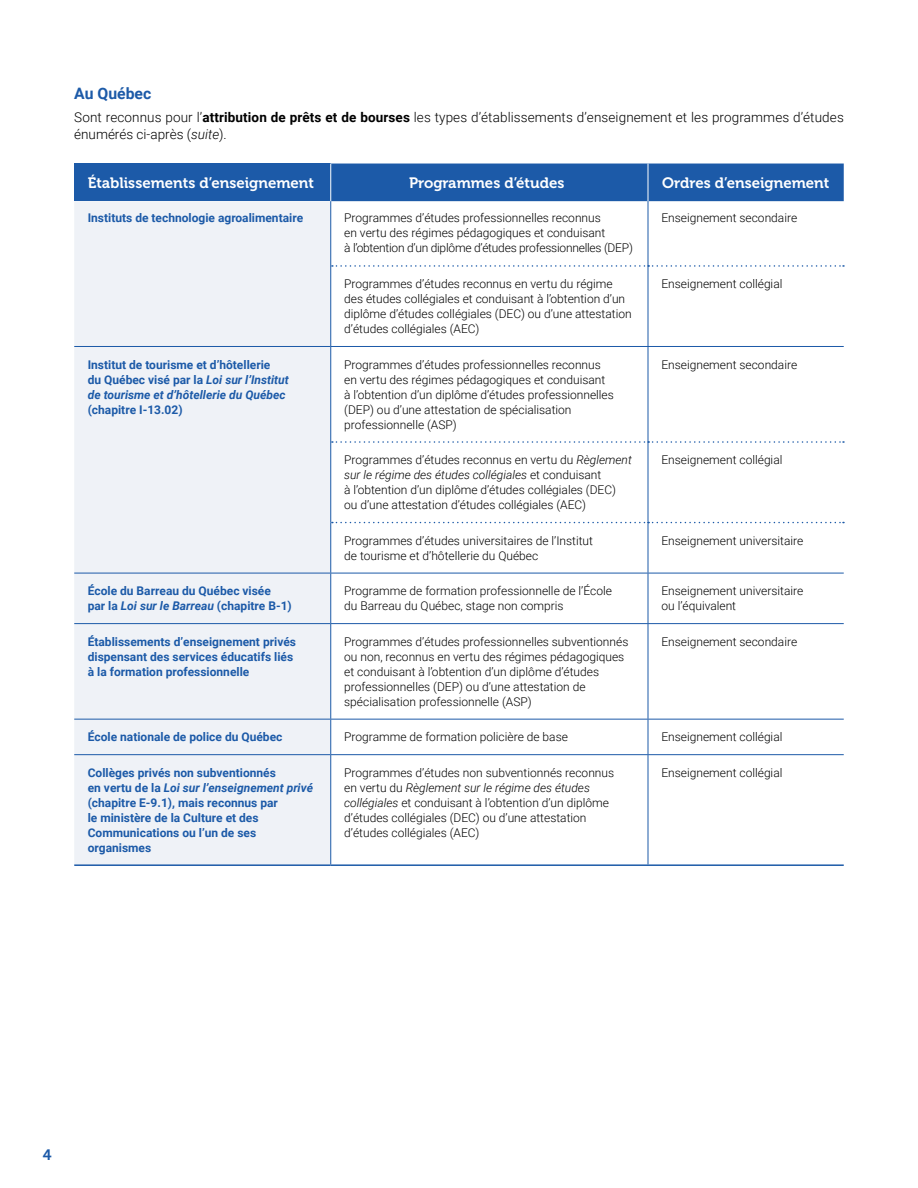
<style>
.page{position:relative;width:918px;height:1188px;background:#fff}
.page>*{position:absolute;margin:0;border:0;box-sizing:border-box;transform-origin:0 0}
.t1{font:700 15.75px "Roboto";color:#1c5aa8}
.t2{font:15px "Museo 700";color:#fff}
.t3{font:15px "Museo 700";color:#1c5aa8}
.t4{font:300 13.5px/16.5px "Roboto";letter-spacing:.01em;color:#000}
.t5{font:300 12px/15px "Roboto";color:#000}
.t6{font:700 12px/15px "Roboto";color:#1c5aa8}
.s1{font-weight:700}
.s2{font-style:italic}
</style>
<div class="page">
<div style="left:74px;top:164px;width:257px;height:37px;background:#1c5aa8"></div>
<div style="left:331px;top:164px;width:513px;height:37px;background:#1c5aa8"></div>
<div style="left:74px;top:201px;width:256px;height:663px;background:#eff2f7"></div>
<hr style="left:330px;top:164px;width:1px;height:37px;background:#fff">
<hr style="left:330px;top:201px;width:1px;height:65px;background:#1c5aa8">
<hr style="left:330px;top:266px;width:1px;height:80px;background:#1c5aa8">
<hr style="left:330px;top:347px;width:1px;height:95px;background:#1c5aa8">
<hr style="left:330px;top:442px;width:1px;height:81px;background:#1c5aa8">
<hr style="left:330px;top:523px;width:1px;height:50px;background:#1c5aa8">
<hr style="left:330px;top:573px;width:1px;height:50px;background:#1c5aa8">
<hr style="left:330px;top:624px;width:1px;height:95px;background:#1c5aa8">
<hr style="left:330px;top:720px;width:1px;height:34px;background:#1c5aa8">
<hr style="left:330px;top:755px;width:1px;height:109px;background:#1c5aa8">
<hr style="left:648px;top:164px;width:1px;height:37px;background:#fff">
<hr style="left:648px;top:201px;width:1px;height:64px;background:#1c5aa8">
<hr style="left:648px;top:267px;width:1px;height:79px;background:#1c5aa8">
<hr style="left:648px;top:347px;width:1px;height:94px;background:#1c5aa8">
<hr style="left:648px;top:443px;width:1px;height:79px;background:#1c5aa8">
<hr style="left:648px;top:523px;width:1px;height:50px;background:#1c5aa8">
<hr style="left:648px;top:573px;width:1px;height:50px;background:#1c5aa8">
<hr style="left:648px;top:624px;width:1px;height:95px;background:#1c5aa8">
<hr style="left:648px;top:720px;width:1px;height:34px;background:#1c5aa8">
<hr style="left:648px;top:755px;width:1px;height:109px;background:#1c5aa8">
<svg style="left:332px;top:265px;width:512px;height:2px"></svg>
<svg style="left:332px;top:441px;width:512px;height:2px"></svg>
<svg style="left:332px;top:522px;width:512px;height:1px"></svg>
<hr style="left:74px;top:864px;width:257px;height:2px;background:#1c5aa8">
<hr style="left:331px;top:864px;width:317px;height:2px;background:#1c5aa8">
<hr style="left:648px;top:864px;width:196px;height:2px;background:#1c5aa8">
<hr style="left:74px;top:346px;width:257px;height:1px;background:#1c5aa8">
<hr style="left:331px;top:346px;width:317px;height:1px;background:#1c5aa8">
<hr style="left:648px;top:346px;width:196px;height:1px;background:#1c5aa8">
<hr style="left:74px;top:573px;width:257px;height:1px;background:#1c5aa8">
<hr style="left:331px;top:573px;width:317px;height:1px;background:#1c5aa8">
<hr style="left:648px;top:573px;width:196px;height:1px;background:#1c5aa8">
<hr style="left:74px;top:754px;width:257px;height:1px;background:#1c5aa8">
<hr style="left:331px;top:754px;width:317px;height:1px;background:#1c5aa8">
<hr style="left:648px;top:754px;width:196px;height:1px;background:#1c5aa8">
<hr style="left:74px;top:623px;width:257px;height:1px;background:#1c5aa8">
<hr style="left:331px;top:623px;width:317px;height:1px;background:#1c5aa8">
<hr style="left:648px;top:623px;width:196px;height:1px;background:#1c5aa8">
<hr style="left:74px;top:719px;width:257px;height:1px;background:#1c5aa8">
<hr style="left:331px;top:719px;width:317px;height:1px;background:#1c5aa8">
<hr style="left:648px;top:719px;width:196px;height:1px;background:#1c5aa8">
<div style="left:565px;top:175px;width:9px;height:13px;background:#1c5aa8"></div>
<h1 class="t1" style="left:74px;top:82px;width:79px">Au Québec</h1>
<p class="t4" style="left:74px;top:109px;width:771px">Sont reconnus pour l’<span class="s1">attribution de prêts et de bourses</span> les types d’établissements d’enseignement et les programmes d’études énumérés ci-après (<span class="s2">suite</span>).</p>
<p class="t2" style="left:88px;top:174px;width:228px">Établissements d’enseignement</p>
<p class="t2" style="left:409px;top:174px;width:162px">Programmes d’études<sup>5</sup></p>
<p class="t2" style="left:662px;top:174px;width:169px">Ordres d’enseignement</p>
<p class="t6" style="left:88px;top:210px;width:217px">Instituts de technologie agroalimentaire</p>
<p class="t5" style="left:344px;top:210px;width:290px">Programmes d’études professionnelles reconnus<br>en vertu des régimes pédagogiques et conduisant<br>à l’obtention d’un diplôme d’études professionnelles (DEP)</p>
<p class="t5" style="left:662px;top:210px;width:137px">Enseignement secondaire</p>
<p class="t5" style="left:344px;top:276px;width:289px">Programmes d’études reconnus en vertu du régime des études collégiales et conduisant à l’obtention d’un diplôme d’études collégiales (DEC) ou d’une attestation d’études collégiales (AEC)</p>
<p class="t5" style="left:662px;top:276px;width:122px">Enseignement collégial</p>
<p class="t6" style="left:88px;top:356px;width:203px">Institut de tourisme et d’hôtellerie<br>du Québec visé par la <span class="s2">Loi sur l’Institut de tourisme et d’hôtellerie du Québec </span>(chapitre I-13.02)</p>
<p class="t5" style="left:344px;top:356px;width:271px">Programmes d’études professionnelles reconnus en vertu des régimes pédagogiques et conduisant à l’obtention d’un diplôme d’études professionnelles (DEP) ou d’une attestation de spécialisation professionnelle (ASP)</p>
<p class="t5" style="left:662px;top:356px;width:137px">Enseignement secondaire</p>
<p class="t5" style="left:344px;top:452px;width:289px">Programmes d’études reconnus en vertu du <span class="s2">Règlement sur le régime des études collégiales</span> et conduisant<br>à l’obtention d’un diplôme d’études collégiales (DEC) ou d’une attestation d’études collégiales (AEC)</p>
<p class="t5" style="left:662px;top:452px;width:122px">Enseignement collégial</p>
<p class="t5" style="left:344px;top:532px;width:250px">Programmes d’études universitaires de l’Institut de tourisme et d’hôtellerie du Québec</p>
<p class="t5" style="left:662px;top:532px;width:143px">Enseignement universitaire</p>
<p class="t6" style="left:88px;top:583px;width:206px">École du Barreau du Québec visée<br>par la <span class="s2">Loi sur le Barreau</span> (chapitre B-1)</p>
<p class="t5" style="left:344px;top:583px;width:269px">Programme de formation professionnelle de l’École du Barreau du Québec, stage non compris</p>
<p class="t5" style="left:662px;top:583px;width:143px">Enseignement universitaire ou l’équivalent</p>
<p class="t6" style="left:88px;top:633px;width:210px">Établissements d’enseignement privés dispensant des services éducatifs liés à la formation professionnelle</p>
<p class="t5" style="left:344px;top:633px;width:286px">Programmes d’études professionnelles subventionnés ou non, reconnus en vertu des régimes pédagogiques et conduisant à l’obtention d’un diplôme d’études professionnelles (DEP) ou d’une attestation de spécialisation professionnelle (ASP)</p>
<p class="t5" style="left:662px;top:633px;width:137px">Enseignement secondaire</p>
<p class="t6" style="left:88px;top:729px;width:196px">École nationale de police du Québec</p>
<p class="t5" style="left:344px;top:729px;width:225px">Programme de formation policière de base</p>
<p class="t5" style="left:662px;top:729px;width:122px">Enseignement collégial</p>
<p class="t6" style="left:88px;top:764px;width:227px">Collèges privés non subventionnés<br>en vertu de la <span class="s2">Loi sur l’enseignement privé </span>(chapitre E-9.1), mais reconnus par<br>le ministère de la Culture et des<br>Communications ou l’un de ses organismes</p>
<p class="t5" style="left:344px;top:764px;width:271px">Programmes d’études non subventionnés reconnus en vertu du <span class="s2">Règlement sur le régime des études collégiales</span> et conduisant à l’obtention d’un diplôme d’études collégiales (DEC) ou d’une attestation d’études collégiales (AEC)</p>
<p class="t5" style="left:662px;top:764px;width:122px">Enseignement collégial</p>
<p class="t3" style="left:43px;top:1146px;width:10px">4</p>
</div>
